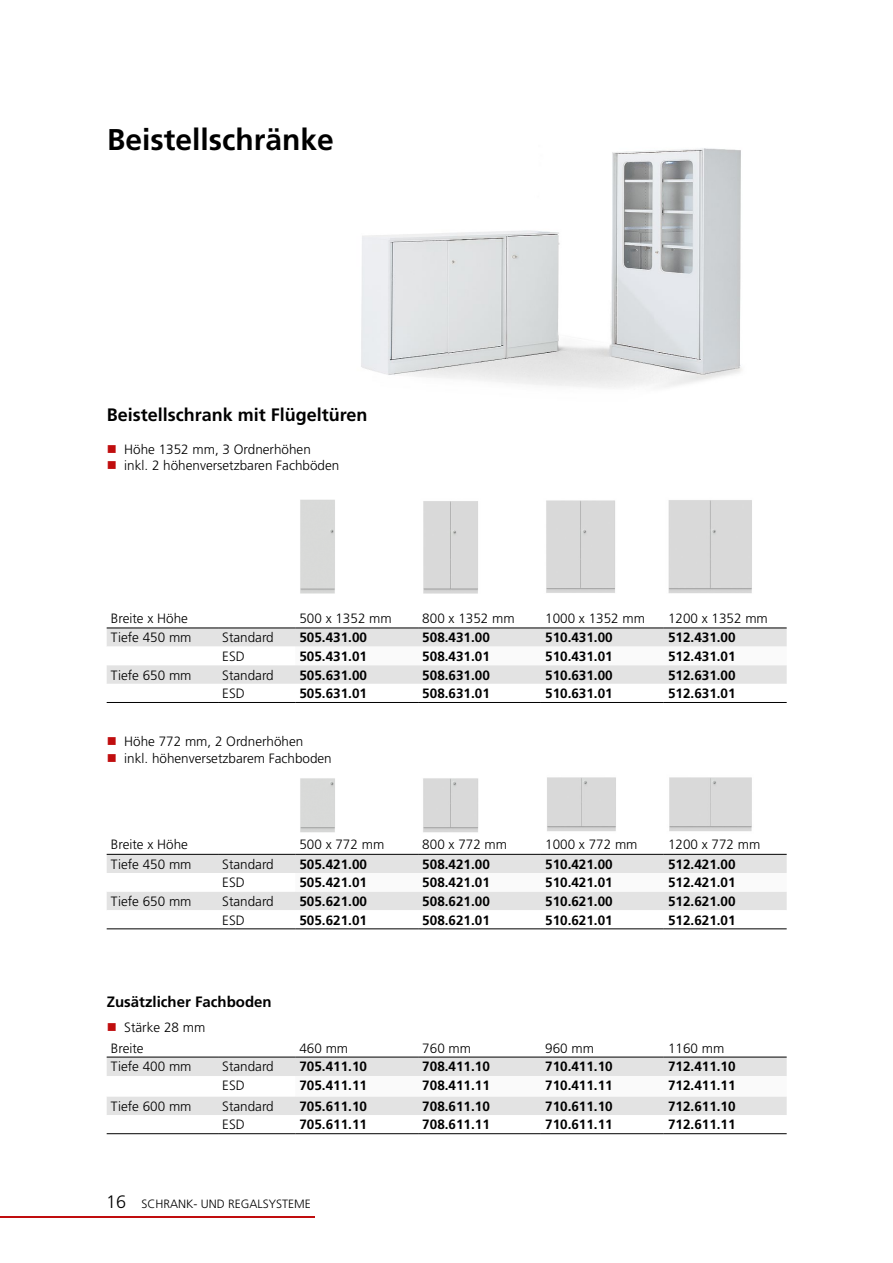
<style>
.page{position:relative;width:893px;height:1263px;background:#fff}
.page>*{position:absolute;margin:0;border:0;box-sizing:border-box;transform-origin:0 0}
.H_3_18{font:700 30px "Frutiger LT Std";color:#000}
.H_4_12{font:700 18px "Frutiger LT Std";color:#000}
.t1{font:700 15px "Frutiger LT Std";color:#000}
.t2{font:700 13.5px "Frutiger LT Std";color:#000}
.t3{font:300 13.5px "Frutiger LT Std";color:#000}
.t4{font:300 12px "Frutiger LT Std";color:#000}
.s1{color:#c00d0e}
.s2{font-size:18px}
</style>
<div class="page">
<hr style="left:0;top:1216px;width:315px;height:1px;background:#c00d0e">
<img style="left:361px;top:148px;width:381px;height:240px">
<svg style="left:107px;top:629px;width:680px;height:55px"></svg>
<hr style="left:107px;top:702px;width:111px;height:1px;background:#000">
<hr style="left:218px;top:702px;width:77px;height:1px;background:#000">
<hr style="left:295px;top:702px;width:123px;height:1px;background:#000">
<hr style="left:418px;top:702px;width:123px;height:1px;background:#000">
<hr style="left:541px;top:702px;width:123px;height:1px;background:#000">
<hr style="left:664px;top:702px;width:123px;height:1px;background:#000">
<hr style="left:107px;top:628px;width:111px;height:1px;background:#000">
<hr style="left:218px;top:628px;width:77px;height:1px;background:#000">
<hr style="left:295px;top:628px;width:123px;height:1px;background:#000">
<hr style="left:418px;top:628px;width:123px;height:1px;background:#000">
<hr style="left:541px;top:628px;width:123px;height:1px;background:#000">
<hr style="left:664px;top:628px;width:123px;height:1px;background:#000">
<svg style="left:107px;top:855px;width:680px;height:55px"></svg>
<hr style="left:107px;top:928px;width:111px;height:1px;background:#000">
<hr style="left:218px;top:928px;width:77px;height:1px;background:#000">
<hr style="left:295px;top:928px;width:123px;height:1px;background:#000">
<hr style="left:418px;top:928px;width:123px;height:1px;background:#000">
<hr style="left:541px;top:928px;width:123px;height:1px;background:#000">
<hr style="left:664px;top:928px;width:123px;height:1px;background:#000">
<hr style="left:107px;top:854px;width:111px;height:1px;background:#000">
<hr style="left:218px;top:854px;width:77px;height:1px;background:#000">
<hr style="left:295px;top:854px;width:123px;height:1px;background:#000">
<hr style="left:418px;top:854px;width:123px;height:1px;background:#000">
<hr style="left:541px;top:854px;width:123px;height:1px;background:#000">
<hr style="left:664px;top:854px;width:123px;height:1px;background:#000">
<svg style="left:107px;top:1058px;width:680px;height:57px"></svg>
<hr style="left:107px;top:1133px;width:111px;height:1px;background:#000">
<hr style="left:218px;top:1133px;width:77px;height:1px;background:#000">
<hr style="left:295px;top:1133px;width:123px;height:1px;background:#000">
<hr style="left:418px;top:1133px;width:123px;height:1px;background:#000">
<hr style="left:541px;top:1133px;width:123px;height:1px;background:#000">
<hr style="left:664px;top:1133px;width:123px;height:1px;background:#000">
<hr style="left:107px;top:1057px;width:111px;height:1px;background:#000">
<hr style="left:218px;top:1057px;width:77px;height:1px;background:#000">
<hr style="left:295px;top:1057px;width:123px;height:1px;background:#000">
<hr style="left:418px;top:1057px;width:123px;height:1px;background:#000">
<hr style="left:541px;top:1057px;width:123px;height:1px;background:#000">
<hr style="left:664px;top:1057px;width:123px;height:1px;background:#000">
<img style="left:300px;top:499px;width:35px;height:95px">
<img style="left:423px;top:501px;width:55px;height:93px">
<div style="left:546px;top:500px;width:69px;height:93px;background:#d9d9d9"></div>
<div style="left:668px;top:500px;width:84px;height:93px;background:#d9d9d9"></div>
<img style="left:300px;top:778px;width:35px;height:55px">
<img style="left:423px;top:778px;width:56px;height:55px">
<img style="left:547px;top:777px;width:69px;height:54px">
<div style="left:669px;top:777px;width:83px;height:54px;background:#d9d9d9"></div>
<p class="H_3_18" style="left:107px;top:122px;width:228px">Beistellschränke</p>
<p class="H_4_12" style="left:107px;top:404px;width:262px">Beistellschrank mit Flügeltüren</p>
<p class="t3" style="left:107px;top:441px;width:206px"><span class="s1">■</span> Höhe 1352 mm, 3 Ordnerhöhen</p>
<p class="t3" style="left:107px;top:458px;width:234px"><span class="s1">■</span> inkl. 2 höhenversetzbaren Fachböden</p>
<p class="t3" style="left:111px;top:610px;width:79px">Breite x Höhe</p>
<p class="t3" style="left:299px;top:610px;width:94px">500 x 1352 mm</p>
<p class="t3" style="left:422px;top:610px;width:94px">800 x 1352 mm</p>
<p class="t3" style="left:545px;top:610px;width:101px">1000 x 1352 mm</p>
<p class="t3" style="left:668px;top:610px;width:101px">1200 x 1352 mm</p>
<p class="t3" style="left:111px;top:630px;width:82px">Tiefe 450 mm</p>
<p class="t3" style="left:222px;top:630px;width:53px">Standard</p>
<p class="t2" style="left:299px;top:630px;width:69px">505.431.00</p>
<p class="t2" style="left:422px;top:630px;width:69px">508.431.00</p>
<p class="t2" style="left:545px;top:630px;width:69px">510.431.00</p>
<p class="t2" style="left:668px;top:630px;width:69px">512.431.00</p>
<p class="t3" style="left:222px;top:649px;width:24px">ESD</p>
<p class="t2" style="left:299px;top:648px;width:69px">505.431.01</p>
<p class="t2" style="left:422px;top:648px;width:69px">508.431.01</p>
<p class="t2" style="left:545px;top:648px;width:69px">510.431.01</p>
<p class="t2" style="left:668px;top:648px;width:69px">512.431.01</p>
<p class="t3" style="left:111px;top:667px;width:82px">Tiefe 650 mm</p>
<p class="t3" style="left:222px;top:667px;width:53px">Standard</p>
<p class="t2" style="left:299px;top:667px;width:69px">505.631.00</p>
<p class="t2" style="left:422px;top:667px;width:69px">508.631.00</p>
<p class="t2" style="left:545px;top:667px;width:69px">510.631.00</p>
<p class="t2" style="left:668px;top:667px;width:69px">512.631.00</p>
<p class="t3" style="left:222px;top:686px;width:24px">ESD</p>
<p class="t2" style="left:299px;top:686px;width:69px">505.631.01</p>
<p class="t2" style="left:422px;top:686px;width:69px">508.631.01</p>
<p class="t2" style="left:545px;top:686px;width:69px">510.631.01</p>
<p class="t2" style="left:668px;top:686px;width:69px">512.631.01</p>
<p class="t3" style="left:107px;top:734px;width:198px"><span class="s1">■</span> Höhe 772 mm, 2 Ordnerhöhen</p>
<p class="t3" style="left:107px;top:750px;width:227px"><span class="s1">■</span> inkl. höhenversetzbarem Fachboden</p>
<p class="t3" style="left:111px;top:837px;width:79px">Breite x Höhe</p>
<p class="t3" style="left:299px;top:837px;width:86px">500 x 772 mm</p>
<p class="t3" style="left:422px;top:837px;width:86px">800 x 772 mm</p>
<p class="t3" style="left:545px;top:837px;width:94px">1000 x 772 mm</p>
<p class="t3" style="left:668px;top:837px;width:94px">1200 x 772 mm</p>
<p class="t3" style="left:111px;top:856px;width:82px">Tiefe 450 mm</p>
<p class="t3" style="left:222px;top:856px;width:53px">Standard</p>
<p class="t2" style="left:299px;top:856px;width:69px">505.421.00</p>
<p class="t2" style="left:422px;top:856px;width:69px">508.421.00</p>
<p class="t2" style="left:545px;top:856px;width:69px">510.421.00</p>
<p class="t2" style="left:668px;top:856px;width:69px">512.421.00</p>
<p class="t3" style="left:222px;top:875px;width:24px">ESD</p>
<p class="t2" style="left:299px;top:875px;width:69px">505.421.01</p>
<p class="t2" style="left:422px;top:875px;width:69px">508.421.01</p>
<p class="t2" style="left:545px;top:875px;width:69px">510.421.01</p>
<p class="t2" style="left:668px;top:875px;width:69px">512.421.01</p>
<p class="t3" style="left:111px;top:894px;width:82px">Tiefe 650 mm</p>
<p class="t3" style="left:222px;top:894px;width:53px">Standard</p>
<p class="t2" style="left:299px;top:893px;width:69px">505.621.00</p>
<p class="t2" style="left:422px;top:893px;width:69px">508.621.00</p>
<p class="t2" style="left:545px;top:893px;width:69px">510.621.00</p>
<p class="t2" style="left:668px;top:893px;width:69px">512.621.00</p>
<p class="t3" style="left:222px;top:912px;width:24px">ESD</p>
<p class="t2" style="left:299px;top:912px;width:69px">505.621.01</p>
<p class="t2" style="left:422px;top:912px;width:69px">508.621.01</p>
<p class="t2" style="left:545px;top:912px;width:69px">510.621.01</p>
<p class="t2" style="left:668px;top:912px;width:69px">512.621.01</p>
<p class="t1" style="left:107px;top:993px;width:167px">Zusätzlicher Fachboden</p>
<p class="t3" style="left:107px;top:1020px;width:100px"><span class="s1">■</span> Stärke 28 mm</p>
<p class="t3" style="left:111px;top:1040px;width:34px">Breite</p>
<p class="t3" style="left:299px;top:1040px;width:50px">460 mm</p>
<p class="t3" style="left:422px;top:1040px;width:50px">760 mm</p>
<p class="t3" style="left:545px;top:1040px;width:50px">960 mm</p>
<p class="t3" style="left:668px;top:1040px;width:58px">1160 mm</p>
<p class="t3" style="left:111px;top:1059px;width:82px">Tiefe 400 mm</p>
<p class="t3" style="left:222px;top:1059px;width:53px">Standard</p>
<p class="t2" style="left:299px;top:1059px;width:69px">705.411.10</p>
<p class="t2" style="left:422px;top:1059px;width:69px">708.411.10</p>
<p class="t2" style="left:545px;top:1059px;width:69px">710.411.10</p>
<p class="t2" style="left:668px;top:1059px;width:69px">712.411.10</p>
<p class="t3" style="left:222px;top:1078px;width:24px">ESD</p>
<p class="t2" style="left:299px;top:1078px;width:69px">705.411.11</p>
<p class="t2" style="left:422px;top:1078px;width:69px">708.411.11</p>
<p class="t2" style="left:545px;top:1078px;width:69px">710.411.11</p>
<p class="t2" style="left:668px;top:1078px;width:69px">712.411.11</p>
<p class="t3" style="left:111px;top:1098px;width:82px">Tiefe 600 mm</p>
<p class="t3" style="left:222px;top:1098px;width:53px">Standard</p>
<p class="t2" style="left:299px;top:1098px;width:69px">705.611.10</p>
<p class="t2" style="left:422px;top:1098px;width:69px">708.611.10</p>
<p class="t2" style="left:545px;top:1098px;width:69px">710.611.10</p>
<p class="t2" style="left:668px;top:1098px;width:69px">712.611.10</p>
<p class="t3" style="left:222px;top:1117px;width:24px">ESD</p>
<p class="t2" style="left:299px;top:1117px;width:69px">705.611.11</p>
<p class="t2" style="left:422px;top:1117px;width:69px">708.611.11</p>
<p class="t2" style="left:545px;top:1117px;width:69px">710.611.11</p>
<p class="t2" style="left:668px;top:1117px;width:69px">712.611.11</p>
<p class="t4" style="left:106px;top:1197px;width:206px"><span class="s2">16</span> SCHRANK- UND REGALSYSTEME</p>
</div>
